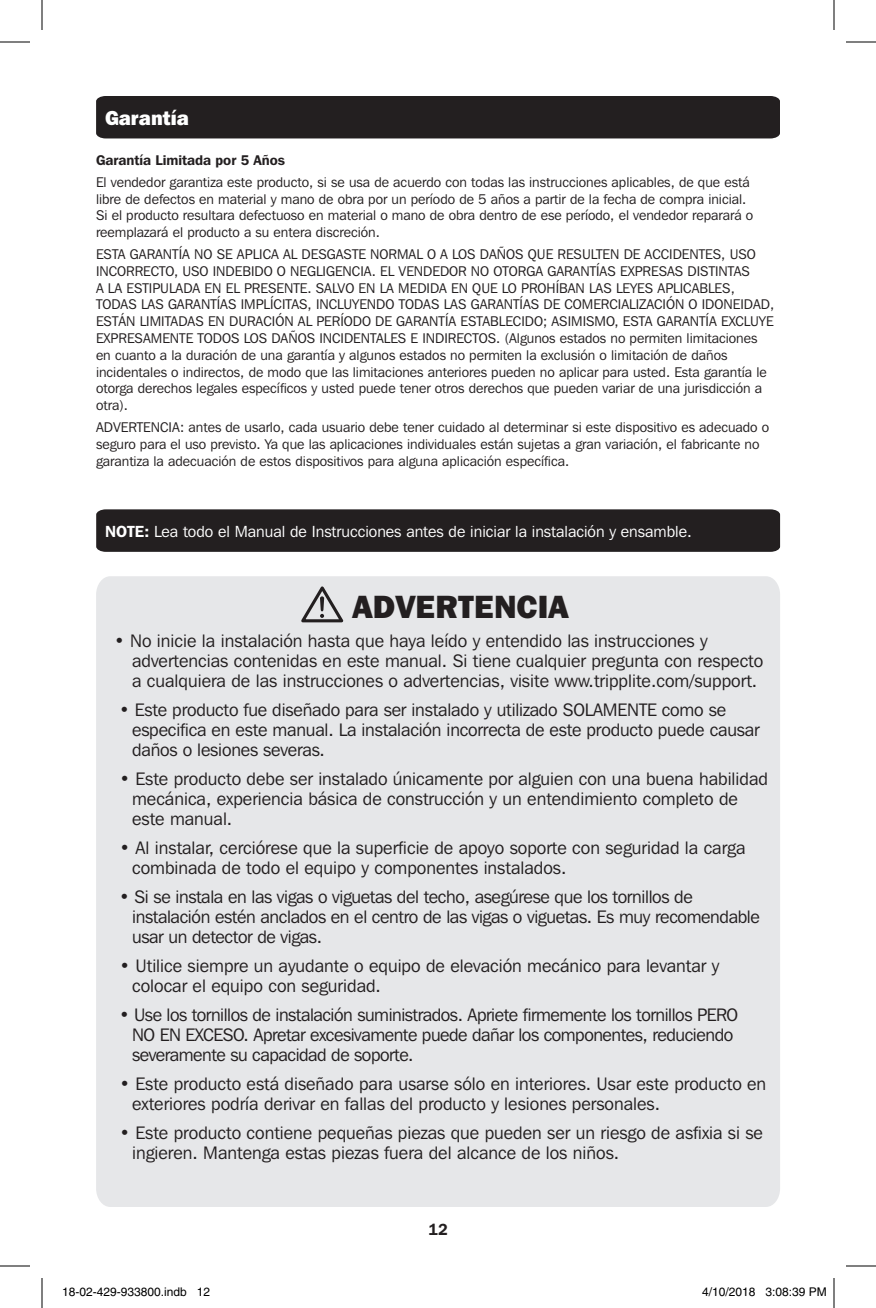
<style>
.page{position:relative;width:876px;height:1308px;background:#fff}
.page>*{position:absolute;margin:0;border:0;box-sizing:border-box;transform-origin:0 0}
.t1{font:800 32px "Franklin Gothic IT Cby BT";color:#231f20}
.t2{font:800 20px "Franklin Gothic IT Cby BT";color:#fff}
.t3{font:18px/20px "Franklin Gothic IT Cby BT";color:#231f20}
.t4{font:18px/20px "Franklin Gothic IT Cby BT";letter-spacing:-.025em;color:#231f20}
.t5{font:18px/20px "Franklin Gothic IT Cby BT";letter-spacing:-.02em;color:#231f20}
.t6{font:16px "Franklin Gothic IT Cby BT";color:#fff}
.t7{font:600 16px "Franklin Gothic IT Cby BT";color:#231f20}
.t8{font:14px/16.8px "Franklin Gothic IT Cby BT";color:#231f20}
.t9{font:600 14px "Franklin Gothic IT Cby BT";color:#231f20}
.t10{font:12px "Helvetica";color:#000}
.s1{font-weight:600}
</style>
<div class="page">
<div style="left:96px;top:576px;width:684px;height:631px;background:#e6e7e9"></div>
<div style="left:96px;top:509px;width:684px;height:43px;background:#231f20"></div>
<div style="left:96px;top:96px;width:684px;height:42px;background:#231f20"></div>
<svg style="left:297px;top:584px;width:50px;height:40px;background:#bdbdbf"></svg>
<hr style="left:0;top:42px;width:30px;height:1px;background:#000">
<hr style="left:846px;top:42px;width:30px;height:1px;background:#000">
<hr style="left:0;top:1266px;width:30px;height:1px;background:#000">
<hr style="left:846px;top:1266px;width:30px;height:1px;background:#000">
<hr style="left:42px;top:0;width:1px;height:30px;background:#000">
<hr style="left:42px;top:1278px;width:1px;height:30px;background:#000">
<hr style="left:834px;top:0;width:1px;height:30px;background:#000">
<hr style="left:834px;top:1278px;width:1px;height:30px;background:#000">
<div style="left:147px;top:1287px;width:7px;height:10px;border:1px solid #fff;border-radius:50%"></div>
<div style="left:155px;top:1288px;width:5px;height:8px;border:1px solid #fff;border-radius:50%"></div>
<div style="left:154px;top:1287px;width:7px;height:10px;border:1px solid #fff;border-radius:50%"></div>
<p class="t2" style="left:105px;top:105px;width:85px">Garantía</p>
<p class="t9" style="left:96px;top:151px;width:191px">Garantía Limitada por 5 Años</p>
<p class="t8" style="left:96px;top:173px;width:659px">El vendedor garantiza este producto, si se usa de acuerdo con todas las instrucciones aplicables, de que está libre de defectos en material y mano de obra por un período de 5 años a partir de la fecha de compra inicial.<br>Si el producto resultara defectuoso en material o mano de obra dentro de ese período, el vendedor reparará o reemplazará el producto a su entera discreción.</p>
<p class="t8" style="left:96px;top:245px;width:680px">ESTA GARANTÍA NO SE APLICA AL DESGASTE NORMAL O A LOS DAÑOS QUE RESULTEN DE ACCIDENTES, USO INCORRECTO, USO INDEBIDO O NEGLIGENCIA. EL VENDEDOR NO OTORGA GARANTÍAS EXPRESAS DISTINTAS<br>A LA ESTIPULADA EN EL PRESENTE. SALVO EN LA MEDIDA EN QUE LO PROHÍBAN LAS LEYES APLICABLES, TODAS LAS GARANTÍAS IMPLÍCITAS, INCLUYENDO TODAS LAS GARANTÍAS DE COMERCIALIZACIÓN O IDONEIDAD, ESTÁN LIMITADAS EN DURACIÓN AL PERÍODO DE GARANTÍA ESTABLECIDO; ASIMISMO, ESTA GARANTÍA EXCLUYE EXPRESAMENTE TODOS LOS DAÑOS INCIDENTALES E INDIRECTOS. (Algunos estados no permiten limitaciones en cuanto a la duración de una garantía y algunos estados no permiten la exclusión o limitación de daños incidentales o indirectos, de modo que las limitaciones anteriores pueden no aplicar para usted. Esta garantía le otorga derechos legales específicos y usted puede tener otros derechos que pueden variar de una jurisdicción a otra).</p>
<p class="t8" style="left:96px;top:419px;width:675px">ADVERTENCIA: antes de usarlo, cada usuario debe tener cuidado al determinar si este dispositivo es adecuado o seguro para el uso previsto. Ya que las aplicaciones individuales están sujetas a gran variación, el fabricante no garantiza la adecuación de estos dispositivos para alguna aplicación específica.</p>
<p class="t6" style="left:105px;top:522px;width:588px"><span class="s1">NOTE:</span> Lea todo el Manual de Instrucciones antes de iniciar la instalación y ensamble.</p>
<p class="t1" style="left:353px;top:586px;width:218px">ADVERTENCIA</p>
<p class="t3" style="left:132px;top:630px;width:633px;text-indent:-18px">• No inicie la instalación hasta que haya leído y entendido las instrucciones y advertencias contenidas en este manual. Si tiene cualquier pregunta con respecto a cualquiera de las instrucciones o advertencias, visite www.tripplite.com/support.</p>
<p class="t3" style="left:132px;top:699px;width:629px;text-indent:-13px">• Este producto fue diseñado para ser instalado y utilizado SOLAMENTE como se especifica en este manual. La instalación incorrecta de este producto puede causar daños o lesiones severas.</p>
<p class="t3" style="left:132px;top:768px;width:637px;text-indent:-13px">• Este producto debe ser instalado únicamente por alguien con una buena habilidad mecánica, experiencia básica de construcción y un entendimiento completo de este manual.</p>
<p class="t3" style="left:132px;top:837px;width:615px;text-indent:-13px">• Al instalar, cerciórese que la superficie de apoyo soporte con seguridad la carga combinada de todo el equipo y componentes instalados.</p>
<p class="t5" style="left:132px;top:886px;width:629px;text-indent:-13px">• Si se instala en las vigas o viguetas del techo, asegúrese que los tornillos de instalación estén anclados en el centro de las vigas o viguetas. Es muy recomendable usar un detector de vigas.</p>
<p class="t3" style="left:132px;top:955px;width:589px;text-indent:-13px">• Utilice siempre un ayudante o equipo de elevación mecánico para levantar y colocar el equipo con seguridad.</p>
<p class="t4" style="left:132px;top:1004px;width:608px;text-indent:-13px">• Use los tornillos de instalación suministrados. Apriete firmemente los tornillos PERO<br>NO EN EXCESO. Apretar excesivamente puede dañar los componentes, reduciendo severamente su capacidad de soporte.</p>
<p class="t3" style="left:132px;top:1073px;width:636px;text-indent:-13px">• Este producto está diseñado para usarse sólo en interiores. Usar este producto en exteriores podría derivar en fallas del producto y lesiones personales.</p>
<p class="t3" style="left:132px;top:1122px;width:632px;text-indent:-13px">• Este producto contiene pequeñas piezas que pueden ser un riesgo de asfixia si se ingieren. Mantenga estas piezas fuera del alcance de los niños.</p>
<p class="t7" style="left:428px;top:1219px;width:21px">12</p>
<p class="t10" style="left:62px;top:1285px;width:150px">18-02-429-933800.indb 12</p>
<p class="t10" style="left:702px;top:1285px;width:126px">4/10/2018 3:08:39 PM</p>
</div>
